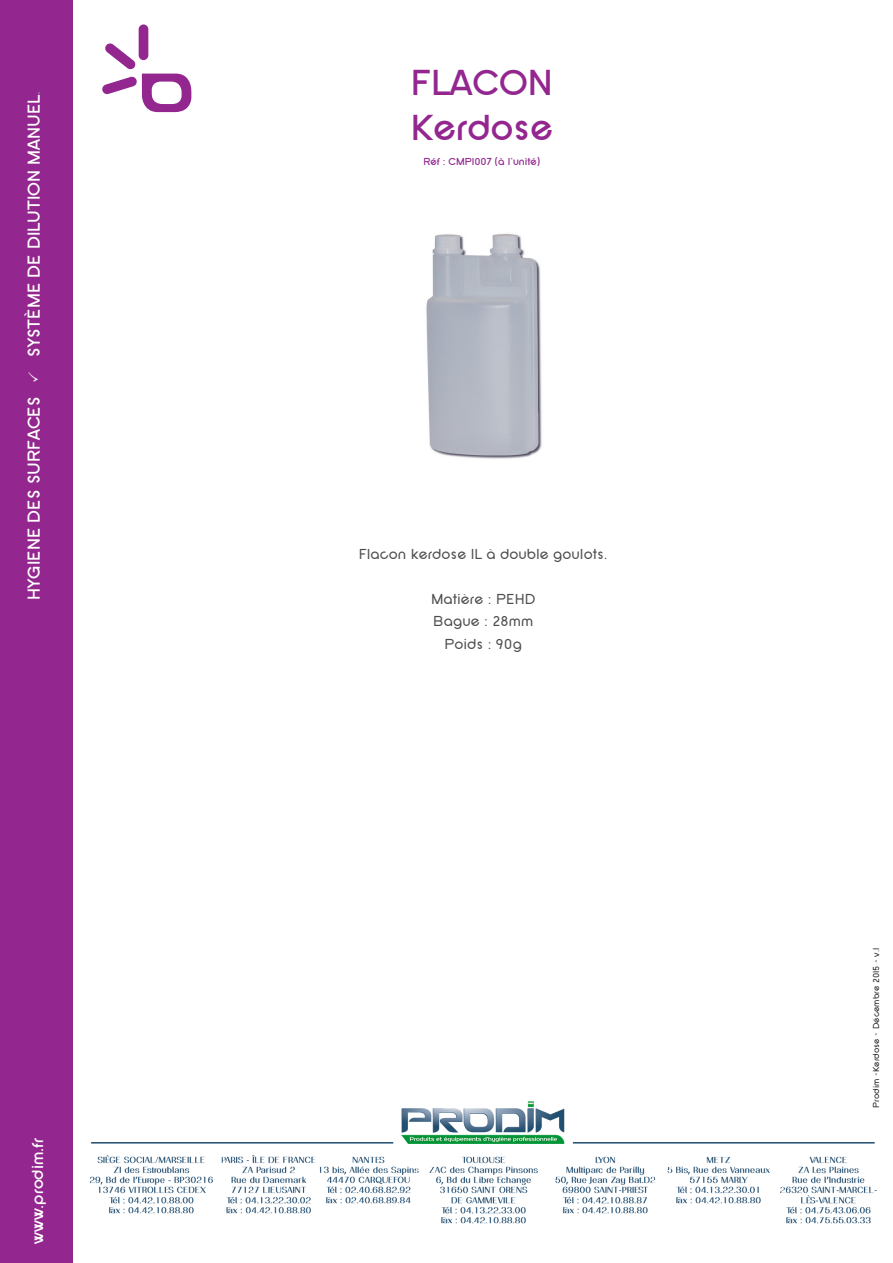
<style>
.page{position:relative;width:893px;height:1263px;background:#fff}
.page>*{position:absolute;margin:0;border:0;box-sizing:border-box;transform-origin:0 0}
.t1{font:700 37.5px "SF New Republic";color:#93268f}
.t2{font:700 18px "SF New Republic";color:#fff}
.t3{font:700 16.5px "SF New Republic";color:#fff}
.t4{font:15px "SF New Republic";color:#4f4c4f}
.t5{font:700 10.5px "SF New Republic";color:#93268f}
.t6{font:9px "SF New Republic";color:#231f20}
.s1{font-family:"Arial";font-weight:400;font-size:15px;color:#8a8c8f}
</style>
<div class="page">
<div style="left:0;top:0;width:72px;height:1263px;background:#93268f"></div>
<svg style="left:102px;top:43px;width:90px;height:69px"></svg>
<div style="left:139px;top:24px;width:9px;height:36px;background:#93268f;border-radius:5px"></div>
<img style="left:426px;top:233px;width:116px;height:226px">
<img style="left:72px;top:1090px;width:805px;height:159px">
<p class="t2" style="left:24px;top:357px;width:268px;rotate:-90deg">SYSTÈME DE DILUTION MANUEL<span class="s1">.</span></p>
<p class="t2" style="left:24px;top:600px;width:205px;rotate:-90deg">HYGIENE DES SURFACES</p>
<p class="t3" style="left:29px;top:1244px;width:107px;rotate:-90deg">www.prodim.fr</p>
<p class="t1" style="left:411px;top:62px;width:144px">FLACON</p>
<p class="t1" style="left:411px;top:107px;width:143px">Kerdose</p>
<p class="t5" style="left:423px;top:156px;width:119px">Réf : CMP1007 (à l’unité)</p>
<p class="t4" style="left:359px;top:546px;width:250px">Flacon kerdose 1L à double goulots.</p>
<p class="t4" style="left:431px;top:591px;width:106px">Matière : PEHD</p>
<p class="t4" style="left:433px;top:613px;width:101px">Bague : 28mm</p>
<p class="t4" style="left:444px;top:636px;width:79px">Poids : 90g</p>
<p class="t6" style="left:871px;top:1108px;width:161px;rotate:-90deg">Prodim -Kerdose - Décembre 2015 - v.1</p>
</div>
